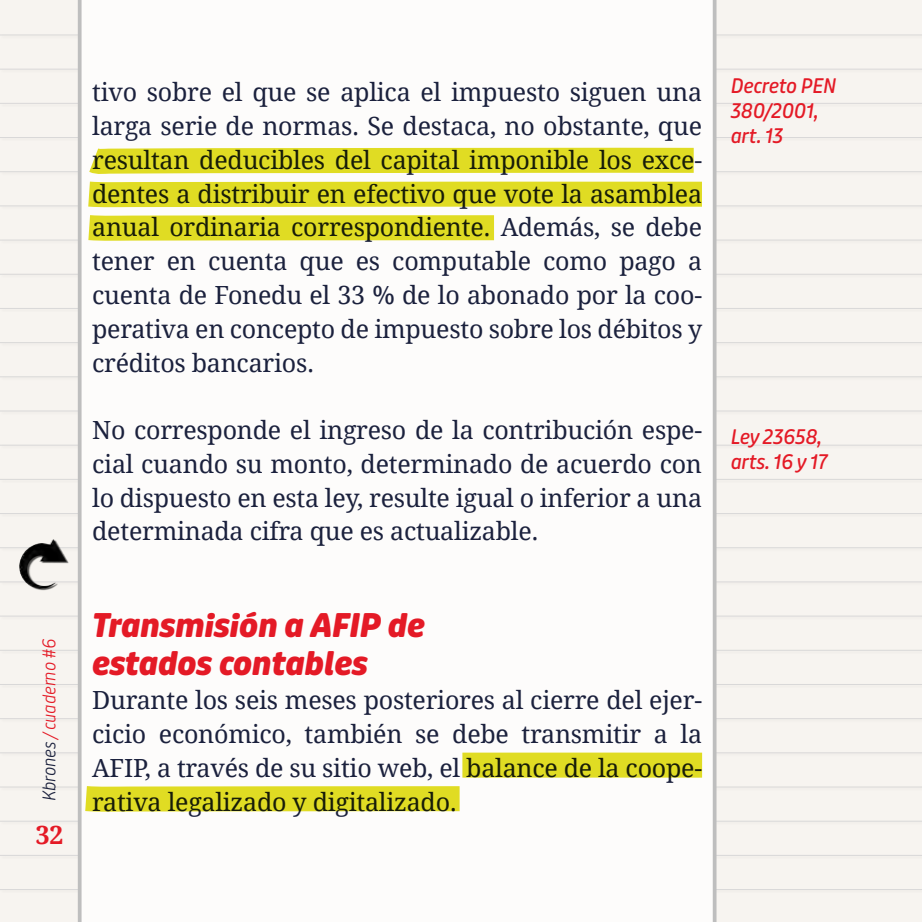
<style>
.page{position:relative;width:922px;height:922px;background:#fff}
.page>*{position:absolute;margin:0;border:0;box-sizing:border-box;transform-origin:0 0}
.subtitulos{font:italic 700 expanded 32.5px/37.5px "Puffin Display Soft";color:#e41a26}
.BASE_TEXTO{font:25px/33.8px "Droid Serif";letter-spacing:-.01em;color:#1b213d;text-align:justify}
.t1{font:700 25px "Droid Serif";color:#e41a26}
.Testos_MARGEN{font:italic 20px/25px "Puffin Display Soft Medm";letter-spacing:-.01em;color:#e41a26}
.t2{font:italic 300 17.5px "Puffin Display Soft";letter-spacing:-.01em;color:#e41a26}
.s1{color:#1b213d}
</style>
<div class="page">
<div style="left:0;top:0;width:921px;height:921px;background:#f7f4f0"></div>
<div style="left:0;top:204px;width:921px;height:5px;background:#e8e6e4"></div>
<hr style="left:0;top:205px;width:921px;height:1px;background:#d9d8d8">
<div style="left:0;top:272px;width:921px;height:6px;background:#f2efeb"></div>
<hr style="left:0;top:274px;width:921px;height:1px;background:#d9d8d8">
<div style="left:0;top:136px;width:921px;height:5px;background:#f2efeb"></div>
<hr style="left:0;top:137px;width:921px;height:1px;background:#d9d8d8">
<div style="left:0;top:477px;width:921px;height:6px;background:#f3f0ec"></div>
<hr style="left:0;top:479px;width:921px;height:1px;background:#d9d8d8">
<div style="left:0;top:546px;width:921px;height:5px;background:#eceae7"></div>
<hr style="left:0;top:547px;width:921px;height:1px;background:#d9d8d8">
<div style="left:0;top:614px;width:921px;height:5px;background:#000;opacity:.1"></div>
<hr style="left:0;top:615px;width:921px;height:1px;background:#d9d8d8">
<div style="left:0;top:341px;width:921px;height:5px;background:#efece9"></div>
<hr style="left:0;top:342px;width:921px;height:1px;background:#d9d8d8">
<div style="left:0;top:409px;width:921px;height:5px;background:#e6e4e2"></div>
<hr style="left:0;top:410px;width:921px;height:1px;background:#d9d8d8">
<div style="left:0;top:750px;width:921px;height:6px;background:#f2efeb"></div>
<hr style="left:0;top:752px;width:921px;height:1px;background:#d9d8d8">
<div style="left:0;top:819px;width:921px;height:5px;background:#000;opacity:.1"></div>
<hr style="left:0;top:820px;width:921px;height:1px;background:#d9d8d8">
<div style="left:0;top:682px;width:921px;height:6px;background:#000;opacity:.1"></div>
<hr style="left:0;top:683px;width:921px;height:1px;background:#d9d8d8">
<div style="left:0;top:887px;width:921px;height:5px;background:#000;opacity:.1"></div>
<hr style="left:0;top:888px;width:921px;height:1px;background:#d9d8d8">
<div style="left:0;top:67px;width:921px;height:6px;background:#f2efeb"></div>
<hr style="left:0;top:69px;width:921px;height:1px;background:#d9d8d8">
<div style="left:0;top:170px;width:921px;height:5px;background:#edeae7"></div>
<hr style="left:0;top:171px;width:921px;height:1px;background:#d9d8d8">
<div style="left:0;top:238px;width:921px;height:6px;background:#000;opacity:.1"></div>
<hr style="left:0;top:239px;width:921px;height:1px;background:#d9d8d8">
<div style="left:0;top:306px;width:921px;height:6px;background:#f3f0ec"></div>
<hr style="left:0;top:308px;width:921px;height:1px;background:#d9d8d8">
<div style="left:0;top:101px;width:921px;height:6px;background:#f2efec"></div>
<hr style="left:0;top:103px;width:921px;height:1px;background:#d9d8d8">
<div style="left:0;top:511px;width:921px;height:6px;background:#f2efeb"></div>
<hr style="left:0;top:513px;width:921px;height:1px;background:#d9d8d8">
<div style="left:0;top:580px;width:921px;height:5px;background:#e8e5e3"></div>
<hr style="left:0;top:581px;width:921px;height:1px;background:#d9d8d8">
<div style="left:0;top:375px;width:921px;height:5px;background:#eae8e5"></div>
<hr style="left:0;top:376px;width:921px;height:1px;background:#d9d8d8">
<div style="left:0;top:443px;width:921px;height:5px;background:#000;opacity:.1"></div>
<hr style="left:0;top:444px;width:921px;height:1px;background:#d9d8d8">
<div style="left:0;top:716px;width:921px;height:6px;background:#f2efeb"></div>
<hr style="left:0;top:718px;width:921px;height:1px;background:#d9d8d8">
<div style="left:0;top:785px;width:921px;height:5px;background:#e6e4e2"></div>
<hr style="left:0;top:786px;width:921px;height:1px;background:#d9d8d8">
<div style="left:0;top:853px;width:921px;height:5px;background:#000;opacity:.1"></div>
<hr style="left:0;top:854px;width:921px;height:1px;background:#d9d8d8">
<div style="left:0;top:648px;width:921px;height:5px;background:#000;opacity:.1"></div>
<hr style="left:0;top:649px;width:921px;height:1px;background:#d9d8d8">
<div style="left:0;top:33px;width:921px;height:6px;background:#f2efeb"></div>
<hr style="left:0;top:35px;width:921px;height:1px;background:#d9d8d8">
<div style="left:78px;top:0;width:638px;height:921px;background:#fdfcfb"></div>
<img style="left:17px;top:539px;width:52px;height:51px">
<svg style="left:86px;top:145px;width:618px;height:98px"></svg>
<svg style="left:83px;top:750px;width:621px;height:64px"></svg>
<p class="t2" style="left:39px;top:801px;width:164px;rotate:-90deg"><span class="s1">Kbrones</span> / cuaderno #6</p>
<p class="t1" style="left:36px;top:817px;width:29px">32</p>
<p class="BASE_TEXTO" style="left:92px;top:75px;width:611px">tivo sobre el que se aplica el impuesto siguen una larga serie de normas. Se destaca, no obstante, que resultan deducibles del capital imponible los exce&shy;dentes a distribuir en efectivo que vote la asamblea anual ordinaria correspondiente. Además, se debe tener en cuenta que es computable como pago a cuenta de Fonedu el 33 % de lo abonado por la coo&shy;perativa en concepto de impuesto sobre los débitos y créditos bancarios.</p>
<p class="BASE_TEXTO" style="left:92px;top:412px;width:611px">No corresponde el ingreso de la contribución espe&shy;cial cuando su monto, determinado de acuerdo con lo dispuesto en esta ley, resulte igual o inferior a una determinada cifra que es actualizable.</p>
<p class="subtitulos" style="left:92px;top:607px;width:334px">Transmisión a AFIP de estados contables</p>
<p class="BASE_TEXTO" style="left:92px;top:682px;width:611px">Durante los seis meses posteriores al cierre del ejer&shy;cicio económico, también se debe transmitir a la AFIP, a través de su sitio web, el balance de la coope&shy;rativa legalizado y digitalizado.</p>
<p class="Testos_MARGEN" style="left:730px;top:74px;width:107px">Decreto PEN<br>380/2001,</p>
<p class="Testos_MARGEN" style="left:730px;top:124px;width:54px">art. 13</p>
<p class="Testos_MARGEN" style="left:730px;top:424px;width:93px">Ley 23658,</p>
<p class="Testos_MARGEN" style="left:730px;top:449px;width:98px">arts. 16 y 17</p>
</div>
